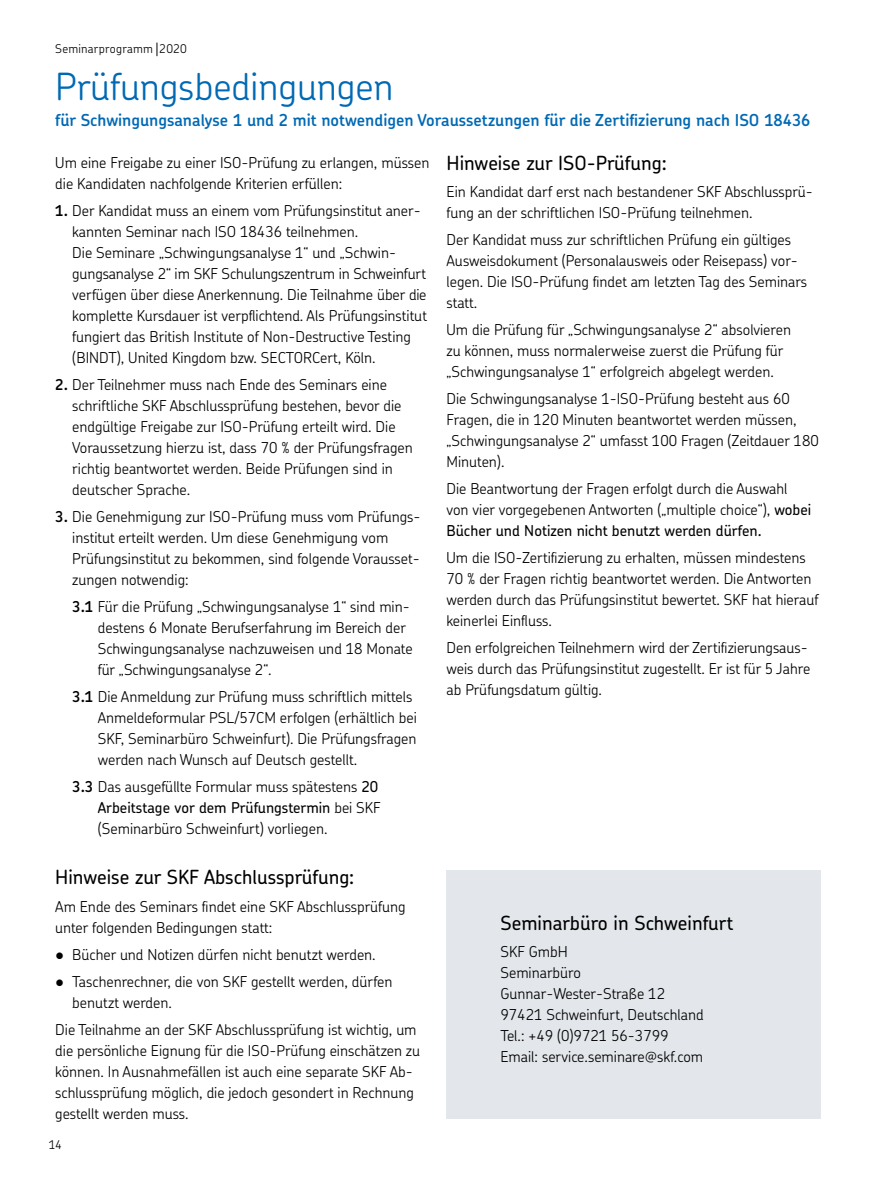
<style>
.page{position:relative;width:893px;height:1191px;background:#fff}
.page>*{position:absolute;margin:0;border:0;box-sizing:border-box;transform-origin:0 0}
.t1{font:300 37.5px "SKF Chevin OT";color:#0069b4}
.t2{font:500 19.5px "SKF Chevin OT";color:#000}
.t3{font:600 16.5px "SKF Chevin OT";color:#0069b4}
.t4{font:300 15px/21px "SKF Chevin OT";color:#000}
.t5{font:300 12px "SKF Chevin OT";letter-spacing:.02em;color:#000}
.s1{font-weight:600}
.s2{font-weight:500}
.s3{font-family:"Verdana";font-weight:400}
</style>
<div class="page">
<div style="left:446px;top:870px;width:375px;height:248px;background:#e3e6ea"></div>
<svg style="left:157px;top:43px;width:1px;height:13px"></svg>
<p class="t5" style="left:55px;top:38px;width:133px">Seminarprogramm 2020</p>
<h1 class="t1" style="left:55px;top:53px;width:340px">Prüfungsbedingungen</h1>
<p class="t3" style="left:55px;top:105px;width:757px">für Schwingungsanalyse 1 und 2 mit notwendigen Voraussetzungen für die Zertifizierung nach ISO 18436</p>
<p class="t4" style="left:55px;top:150px;width:376px">Um eine Freigabe zu einer ISO-Prüfung zu erlangen, müssen die Kandidaten nachfolgende Kriterien erfüllen:</p>
<p class="t4" style="left:72px;top:198px;width:356px;text-indent:-17px"><span class="s1">1.</span> Der Kandidat muss an einem vom Prüfungsinstitut aner&shy;kannten Seminar nach ISO 18436 teilnehmen.<br>Die Seminare „Schwingungsanalyse 1“ und „Schwin&shy;gungsanalyse 2“ im SKF Schulungszentrum in Schweinfurt verfügen über diese Anerkennung. Die Teilnahme über die komplette Kursdauer ist verpflichtend. Als Prüfungsinstitut fungiert das British Institute of Non-Destructive Testing (BINDT), United Kingdom bzw. SECTORCert, Köln.</p>
<p class="t4" style="left:72px;top:372px;width:342px;text-indent:-17px"><span class="s1">2.</span> Der Teilnehmer muss nach Ende des Seminars eine schriftliche SKF Abschlussprüfung bestehen, bevor die endgültige Freigabe zur ISO-Prüfung erteilt wird. Die Voraussetzung hierzu ist, dass 70 % der Prüfungsfragen richtig beantwortet werden. Beide Prüfungen sind in deutscher Sprache.</p>
<p class="t4" style="left:72px;top:504px;width:350px;text-indent:-17px"><span class="s1">3.</span> Die Genehmigung zur ISO-Prüfung muss vom Prüfungs&shy;institut erteilt werden. Um diese Genehmigung vom Prüfungsinstitut zu bekommen, sind folgende Vorausset&shy;zungen notwendig:</p>
<p class="t4" style="left:98px;top:594px;width:316px;text-indent:-26px"><span class="s1">3.1</span> Für die Prüfung „Schwingungsanalyse 1“ sind min&shy;destens 6 Monate Berufserfahrung im Bereich der Schwingungsanalyse nachzuweisen und 18 Monate für „Schwingungsanalyse 2“.</p>
<p class="t4" style="left:98px;top:684px;width:321px;text-indent:-26px"><span class="s1">3.1</span> Die Anmeldung zur Prüfung muss schriftlich mittels Anmeldeformular PSL/57CM erfolgen (erhältlich bei SKF, Seminarbüro Schweinfurt). Die Prüfungsfragen werden nach Wunsch auf Deutsch gestellt.</p>
<p class="t4" style="left:98px;top:774px;width:285px;text-indent:-26px"><span class="s1">3.3</span> Das ausgefüllte Formular muss spätestens <span class="s2">20<br>Arbeitstage vor dem Prüfungstermin</span> bei SKF (Seminarbüro Schweinfurt) vorliegen.</p>
<h2 class="t2" style="left:55px;top:859px;width:301px">Hinweise zur SKF Abschlussprüfung:</h2>
<p class="t4" style="left:55px;top:893px;width:352px">Am Ende des Seminars findet eine SKF Abschlussprüfung unter folgenden Bedingungen statt:</p>
<p class="t4" style="left:55px;top:941px;width:322px"><span class="s3">●</span> Bücher und Notizen dürfen nicht benutzt werden.</p>
<p class="t4" style="left:72px;top:968px;width:322px;text-indent:-17px"><span class="s3">●</span> Taschenrechner, die von SKF gestellt werden, dürfen benutzt werden.</p>
<p class="t4" style="left:55px;top:1016px;width:366px">Die Teilnahme an der SKF Abschlussprüfung ist wichtig, um die persönliche Eignung für die ISO-Prüfung einschätzen zu können. In Ausnahmefällen ist auch eine separate SKF Ab&shy;schlussprüfung möglich, die jedoch gesondert in Rechnung gestellt werden muss.</p>
<h2 class="t2" style="left:446px;top:145px;width:222px">Hinweise zur ISO-Prüfung:</h2>
<p class="t4" style="left:446px;top:179px;width:368px">Ein Kandidat darf erst nach bestandener SKF Abschlussprü&shy;fung an der schriftlichen ISO-Prüfung teilnehmen.</p>
<p class="t4" style="left:446px;top:227px;width:362px">Der Kandidat muss zur schriftlichen Prüfung ein gültiges Ausweisdokument (Personalausweis oder Reisepass) vor&shy;legen. Die ISO-Prüfung findet am letzten Tag des Seminars statt.</p>
<p class="t4" style="left:446px;top:317px;width:346px">Um die Prüfung für „Schwingungsanalyse 2“ absolvieren zu können, muss normalerweise zuerst die Prüfung für „Schwingungsanalyse 1“ erfolgreich abgelegt werden.</p>
<p class="t4" style="left:446px;top:386px;width:374px">Die Schwingungsanalyse 1-ISO-Prüfung besteht aus 60<br>Fragen, die in 120 Minuten beantwortet werden müssen, „Schwingungsanalyse 2“ umfasst 100 Fragen (Zeitdauer 180<br>Minuten).</p>
<p class="t4" style="left:446px;top:476px;width:366px">Die Beantwortung der Fragen erfolgt durch die Auswahl von vier vorgegebenen Antworten („multiple choice“), <span class="s2">wobei<br>Bücher und Notizen nicht benutzt werden dürfen.</span></p>
<p class="t4" style="left:446px;top:545px;width:374px">Um die ISO-Zertifizierung zu erhalten, müssen mindestens 70 % der Fragen richtig beantwortet werden. Die Antworten werden durch das Prüfungsinstitut bewertet. SKF hat hierauf keinerlei Einfluss.</p>
<p class="t4" style="left:446px;top:635px;width:365px">Den erfolgreichen Teilnehmern wird der Zertifizierungsaus&shy;weis durch das Prüfungsinstitut zugestellt. Er ist für 5 Jahre ab Prüfungsdatum gültig.</p>
<h2 class="t2" style="left:500px;top:905px;width:234px">Seminarbüro in Schweinfurt</h2>
<p class="t4" style="left:500px;top:939px;width:205px">SKF GmbH<br>Seminarbüro<br>Gunnar-Wester-Straße 12<br>97421 Schweinfurt, Deutschland<br>Tel.: +49 (0)9721 56-3799<br>Email: service.seminare@skf.com</p>
<p class="t5" style="left:49px;top:1133px;width:15px">14</p>
</div>
